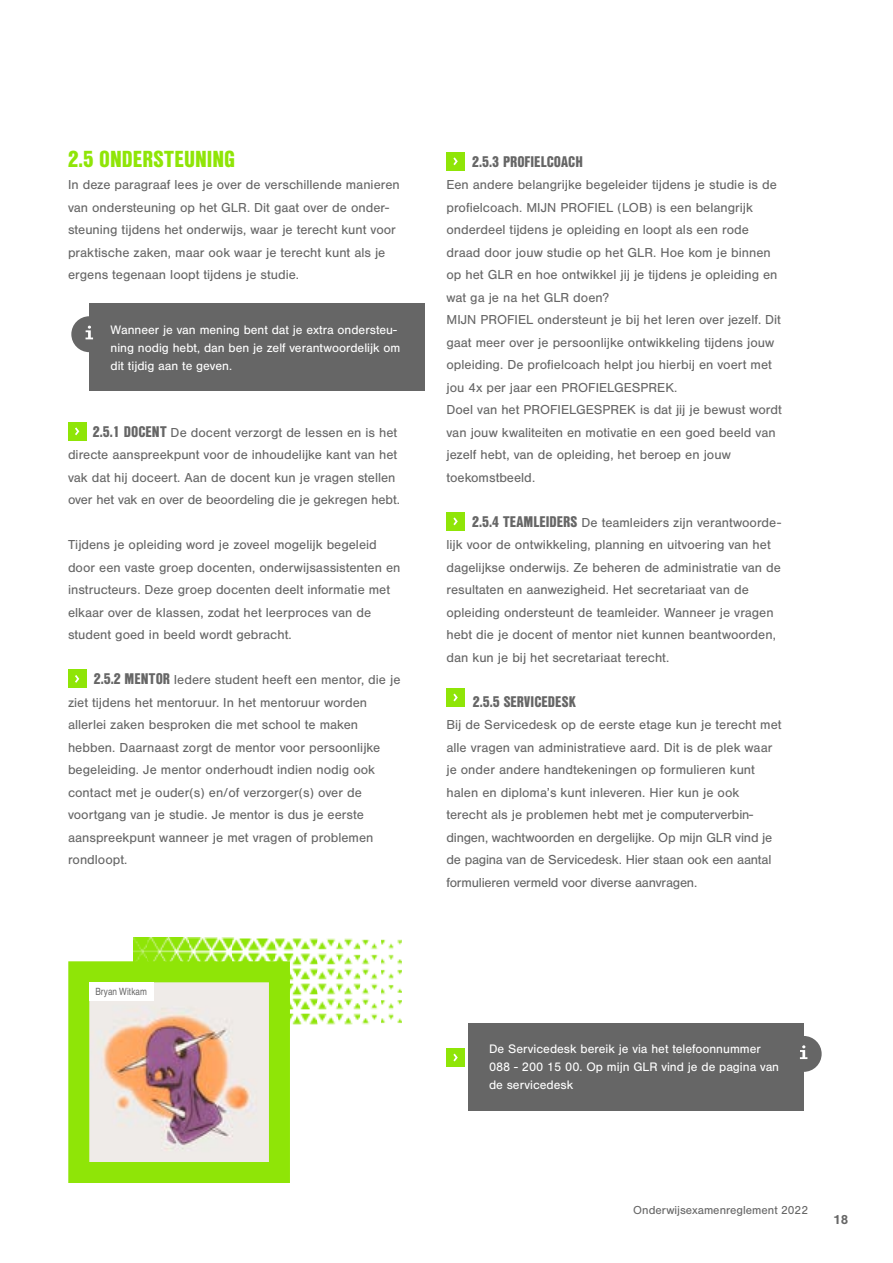
<style>
.page{position:relative;width:893px;height:1263px;background:#fff}
.page>*{position:absolute;margin:0;border:0;box-sizing:border-box;transform-origin:0 0}
.t1{font:900 22.5px "Nimbus San Con L";color:#8fe507}
.t2{font:900 15px "Nimbus San Con L";color:#666}
.t3{font:13.5px/22.5px "Nimbus San";color:#666}
.t4{font:700 13.5px "Nimbus San";color:#666}
.t5{font:12.75px/18px "Nimbus San";color:#fff}
.t6{font:12px "Nimbus San";color:#666}
.t7{font:10.05px "Nimbus San Con L";letter-spacing:.005em;color:#666}
.s1{font-family:"Nimbus San Con L";font-weight:900;font-size:15px}
</style>
<div class="page">
<div style="left:68px;top:422px;width:18px;height:18px;background:#8fe507"></div>
<svg style="left:75px;top:427px;width:4px;height:8px"></svg>
<div style="left:68px;top:670px;width:18px;height:18px;background:#8fe507"></div>
<svg style="left:75px;top:675px;width:4px;height:8px"></svg>
<div style="left:446px;top:152px;width:19px;height:18px;background:#8fe507"></div>
<svg style="left:453px;top:157px;width:5px;height:8px"></svg>
<div style="left:446px;top:512px;width:19px;height:18px;background:#8fe507"></div>
<svg style="left:453px;top:517px;width:5px;height:8px"></svg>
<div style="left:446px;top:688px;width:19px;height:19px;background:#8fe507"></div>
<svg style="left:453px;top:693px;width:5px;height:8px"></svg>
<div style="left:446px;top:1048px;width:19px;height:19px;background:#8fe507"></div>
<svg style="left:453px;top:1053px;width:5px;height:8px"></svg>
<img style="left:134px;top:938px;width:268px;height:87px">
<div style="left:89px;top:304px;width:336px;height:87px;background:#666"></div>
<div style="left:71px;top:316px;width:36px;height:36px;background:#666;border-radius:50%"></div>
<svg style="left:86px;top:326px;width:7px;height:13px"></svg>
<div style="left:468px;top:1023px;width:336px;height:87px;background:#666"></div>
<div style="left:786px;top:1036px;width:36px;height:36px;background:#666;border-radius:50%"></div>
<svg style="left:800px;top:1045px;width:7px;height:14px"></svg>
<svg style="left:68px;top:951px;width:232px;height:232px;background:#c6d483"></svg>
<div style="left:89px;top:982px;width:65px;height:18px;background:#fff"></div>
<h1 class="t1" style="left:68px;top:141px;width:169px">2.5 ONDERSTEUNING</h1>
<p class="t3" style="left:68px;top:173px;width:333px">In deze paragraaf lees je over de verschillende manieren van ondersteuning op het GLR. Dit gaat over de onder&shy;steuning tijdens het onderwijs, waar je terecht kunt voor praktische zaken, maar ook waar je terecht kunt als je ergens tegenaan loopt tijdens je studie.</p>
<p class="t5" style="left:111px;top:321px;width:291px">Wanneer je van mening bent dat je extra ondersteu&shy;ning nodig hebt, dan ben je zelf verantwoordelijk om dit tijdig aan te geven.</p>
<p class="t3" style="left:68px;top:421px;width:334px;text-indent:25px"><span class="s1">2.5.1 DOCENT</span> De docent verzorgt de lessen en is het directe aanspreekpunt voor de inhoudelijke kant van het vak dat hij doceert. Aan de docent kun je vragen stellen over het vak en over de beoordeling die je gekregen hebt.</p>
<p class="t3" style="left:68px;top:534px;width:334px">Tijdens je opleiding word je zoveel mogelijk begeleid door een vaste groep docenten, onderwijsassistenten en instructeurs. Deze groep docenten deelt informatie met elkaar over de klassen, zodat het leerproces van de student goed in beeld wordt gebracht.</p>
<p class="t3" style="left:68px;top:668px;width:334px;text-indent:26px"><span class="s1">2.5.2 MENTOR</span> Iedere student heeft een mentor, die je ziet tijdens het mentoruur. In het mentoruur worden allerlei zaken besproken die met school te maken hebben. Daarnaast zorgt de mentor voor persoonlijke begeleiding. Je mentor onderhoudt indien nodig ook contact met je ouder(s) en/of verzorger(s) over de voortgang van je studie. Je mentor is dus je eerste aanspreekpunt wanneer je met vragen of problemen rondloopt.</p>
<p class="t7" style="left:95px;top:984px;width:53px">Bryan Witkam</p>
<p class="t2" style="left:472px;top:150px;width:112px">2.5.3 PROFIELCOACH</p>
<p class="t3" style="left:446px;top:173px;width:337px">Een andere belangrijke begeleider tijdens je studie is de profielcoach. MIJN PROFIEL (LOB) is een belangrijk onderdeel tijdens je opleiding en loopt als een rode draad door jouw studie op het GLR. Hoe kom je binnen op het GLR en hoe ontwikkel jij je tijdens je opleiding en wat ga je na het GLR doen?<br>MIJN PROFIEL ondersteunt je bij het leren over jezelf. Dit gaat meer over je persoonlijke ontwikkeling tijdens jouw opleiding. De profielcoach helpt jou hierbij en voert met jou 4x per jaar een PROFIELGESPREK.<br>Doel van het PROFIELGESPREK is dat jij je bewust wordt van jouw kwaliteiten en motivatie en een goed beeld van jezelf hebt, van de opleiding, het beroep en jouw toekomstbeeld.</p>
<p class="t3" style="left:446px;top:511px;width:336px;text-indent:26px"><span class="s1">2.5.4 TEAMLEIDERS</span> De teamleiders zijn verantwoorde&shy;lijk voor de ontwikkeling, planning en uitvoering van het dagelijkse onderwijs. Ze beheren de administratie van de resultaten en aanwezigheid. Het secretariaat van de opleiding ondersteunt de teamleider. Wanneer je vragen hebt die je docent of mentor niet kunnen beantwoorden, dan kun je bij het secretariaat terecht.</p>
<p class="t2" style="left:473px;top:690px;width:105px">2.5.5 SERVICEDESK</p>
<p class="t3" style="left:446px;top:714px;width:336px">Bij de Servicedesk op de eerste etage kun je terecht met alle vragen van administratieve aard. Dit is de plek waar je onder andere handtekeningen op formulieren kunt halen en diploma’s kunt inleveren. Hier kun je ook terecht als je problemen hebt met je computerverbin&shy;dingen, wachtwoorden en dergelijke. Op mijn GLR vind je de pagina van de Servicedesk. Hier staan ook een aantal formulieren vermeld voor diverse aanvragen.</p>
<p class="t5" style="left:489px;top:1040px;width:292px">De Servicedesk bereik je via het telefoonnummer<br>088 - 200 15 00. Op mijn GLR vind je de pagina van de servicedesk</p>
<p class="t6" style="left:633px;top:1203px;width:176px">Onderwijsexamenreglement 2022</p>
<p class="t4" style="left:833px;top:1212px;width:17px">18</p>
</div>
